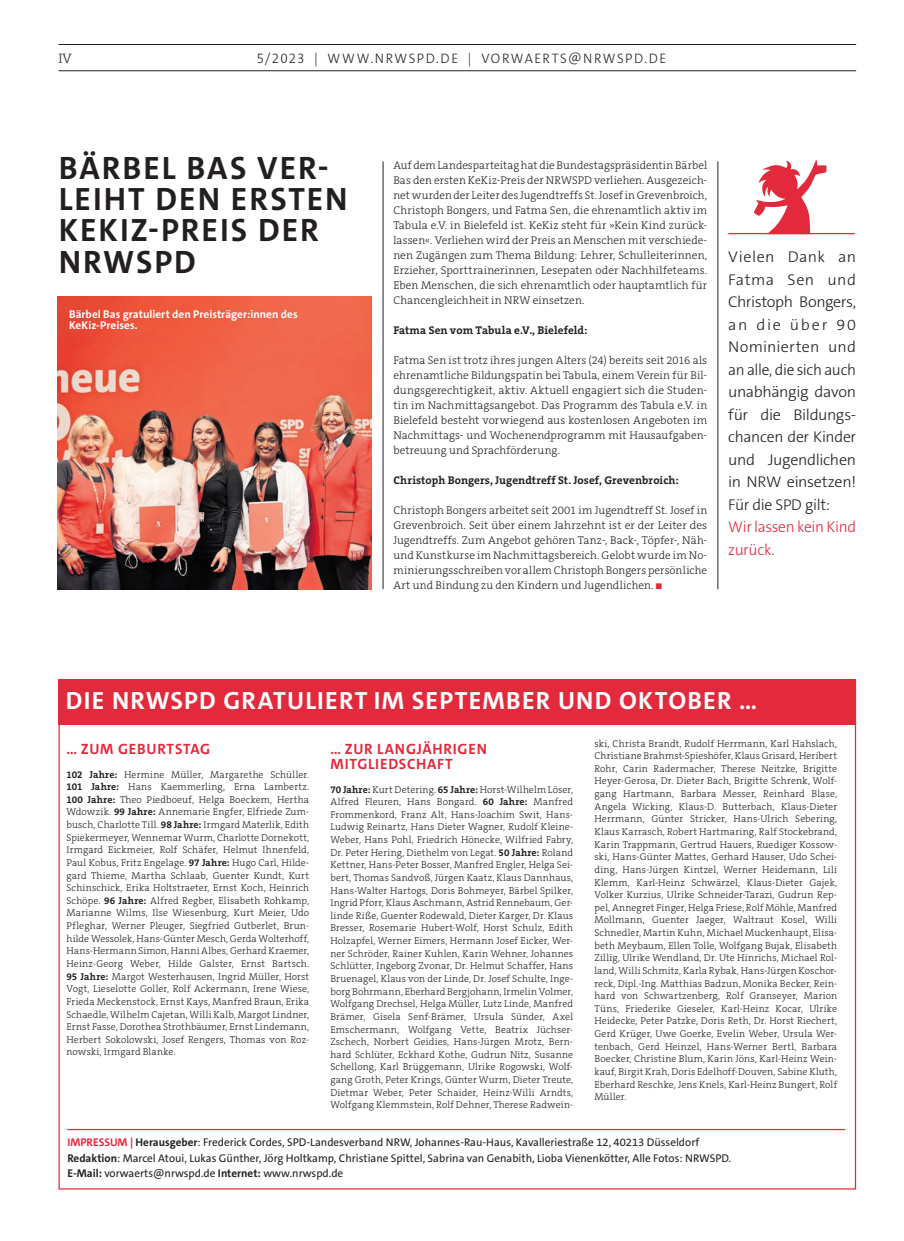
<style>
.page{position:relative;width:904px;height:1241px;background:#fff}
.page>*{position:absolute;margin:0;border:0;box-sizing:border-box;transform-origin:0 0}
._3-HL26{font:700 32.5px/31.2px "The Sans C5";letter-spacing:.06em;color:#231f20}
.t1{font:700 25px "The Sans C5";letter-spacing:.05em;color:#fff}
.Vorspann_A{font:300 15.62px/22.5px "The Sans C5";letter-spacing:-.02em;color:#231f20;text-align:justify}
.Vorspann_A-2{font:300 15.62px/22.5px "The Sans C5";letter-spacing:-.02em;color:#e32a3c}
.JUBILARE_HEADLINE{font:700 15px/15px "The Sans C5";letter-spacing:.05em;color:#e32a3c}
.t2{font:300 13.75px "The Sans C5";letter-spacing:.115em;color:#231f20}
.t3{font:300 13.75px "The Serif C5";color:#231f20}
.Fliesstext{font:300 11.25px/15px "The Serif C5";letter-spacing:.01em;color:#231f20;text-align:justify}
.t4{font:11.25px "The Sans C5";color:#231f20}
.Fliesstext-2{font:700 11.25px "The Serif C5";letter-spacing:.005em;color:#231f20}
.BILDUNTERSCHRIFT{font:700 11.25px/11.2px "The Sans C5";letter-spacing:.005em;color:#fff}
.Jubilare_spezial{font:300 10px/12.6px "The Serif C5";letter-spacing:.01em;color:#231f20;text-align:justify}
.s1{color:#e32a3c}
.s2{font-weight:700;color:#e32a3c}
.s3{font-weight:700}
</style>
<div class="page">
<div style="left:58px;top:679px;width:798px;height:45px;background:#e32a3c"></div>
<hr style="left:58px;top:44px;width:798px;height:1px;background:#231f20">
<hr style="left:58px;top:70px;width:798px;height:1px;background:#231f20">
<hr style="left:67px;top:1128px;width:778px;height:1px;background:#e32a3c">
<hr style="left:717px;top:161px;width:1px;height:428px;background:#231f20">
<hr style="left:383px;top:161px;width:1px;height:428px;background:#231f20">
<svg style="left:753px;top:160px;width:73px;height:73px"></svg>
<hr style="left:728px;top:233px;width:126px;height:1px;background:#e32a3c">
<img style="left:58px;top:296px;width:313px;height:293px">
<p class="t3" style="left:58px;top:49px;width:15px">IV</p>
<p class="t2" style="left:257px;top:49px;width:411px">5/2023 | WWW.NRWSPD.DE | VORWAERTS@NRWSPD.DE</p>
<p class="_3-HL26" style="left:59px;top:152px;width:290px">BÄRBEL BAS VER-<br>LEIHT DEN ERSTEN<br>KEKIZ-PREIS DER<br>NRWSPD</p>
<p class="BILDUNTERSCHRIFT" style="left:69px;top:308px;width:230px">Bärbel Bas gratuliert den Preisträger:innen des<br>KeKiz-Preises.</p>
<p class="Fliesstext" style="left:393px;top:158px;width:315px">Auf dem Landesparteitag hat die Bundestagspräsidentin Bärbel Bas den ersten KeKiz-Preis der NRWSPD verliehen. Ausgezeich&shy;net wurden der Leiter des Jugendtreffs St. Josef in Grevenbroich, Christoph Bongers, und Fatma Sen, die ehrenamtlich aktiv im Tabula e.V. in Bielefeld ist. KeKiz steht für »Kein Kind zurück&shy;lassen«. Verliehen wird der Preis an Menschen mit verschiede&shy;nen Zugängen zum Thema Bildung: Lehrer, Schulleiterinnen, Erzieher, Sporttrainerinnen, Lesepaten oder Nachhilfeteams.<br>Eben Menschen, die sich ehrenamtlich oder hauptamtlich für Chancengleichheit in NRW einsetzen.</p>
<p class="Fliesstext-2" style="left:393px;top:323px;width:196px">Fatma Sen vom Tabula e.V., Bielefeld:</p>
<p class="Fliesstext" style="left:393px;top:353px;width:315px">Fatma Sen ist trotz ihres jungen Alters (24) bereits seit 2016 als ehrenamtliche Bildungspatin bei Tabula, einem Verein für Bil&shy;dungsgerechtigkeit, aktiv. Aktuell engagiert sich die Studen&shy;tin im Nachmittagsangebot. Das Programm des Tabula e.V. in Bielefeld besteht vorwiegend aus kostenlosen Angeboten im Nachmittags- und Wochenendprogramm mit Hausaufgaben&shy;betreuung und Sprachförderung.</p>
<p class="Fliesstext-2" style="left:393px;top:473px;width:287px">Christoph Bongers, Jugendtreff St. Josef, Grevenbroich:</p>
<p class="Fliesstext" style="left:393px;top:503px;width:315px">Christoph Bongers arbeitet seit 2001 im Jugendtreff St. Josef in Grevenbroich. Seit über einem Jahrzehnt ist er der Leiter des Jugendtreffs. Zum Angebot gehören Tanz-, Back-, Töpfer-, Näh&shy;und Kunstkurse im Nachmittagsbereich. Gelobt wurde im No&shy;minierungsschreiben vor allem Christoph Bongers persönliche Art und Bindung zu den Kindern und Jugendlichen. <span class="s1">■</span></p>
<p class="Vorspann_A" style="left:728px;top:245px;width:129px">Vielen Dank an Fatma Sen und Christoph Bongers, an die über 90<br>Nominierten und an alle, die sich auch unabhängig davon für die Bildungs&shy;chancen der Kinder und Jugendlichen in NRW einsetzen!<br>Für die SPD gilt:</p>
<p class="Vorspann_A-2" style="left:728px;top:515px;width:129px">Wir lassen kein Kind zurück.</p>
<p class="t1" style="left:66px;top:684px;width:692px">DIE NRWSPD GRATULIERT IM SEPTEMBER UND OKTOBER …</p>
<p class="Jubilare_spezial" style="left:594px;top:736px;width:244px">ski, Christa Brandt, Rudolf Herrmann, Karl Hahslach, Christiane Brahmst-Spieshöfer, Klaus Grisard, Heribert Rohr, Carin Radermacher, Therese Neitzke, Brigitte Heyer-Gerosa, Dr. Dieter Bach, Brigitte Schrenk, Wolf&shy;gang Hartmann, Barbara Messer, Reinhard Blase, Angela Wicking, Klaus-D. Butterbach, Klaus-Dieter Herrmann, Günter Stricker, Hans-Ulrich Sebering, Klaus Karrasch, Robert Hartmaring, Ralf Stockebrand, Karin Trappmann, Gertrud Hauers, Ruediger Kossow&shy;ski, Hans-Günter Mattes, Gerhard Hauser, Udo Schei&shy;ding, Hans-Jürgen Kintzel, Werner Heidemann, Lili Klemm, Karl-Heinz Schwärzel, Klaus-Dieter Gajek, Volker Kurzius, Ulrike Schneider-Tarazi, Gudrun Rep&shy;pel, Annegret Finger, Helga Friese, Rolf Möhle, Manfred Mollmann, Guenter Jaeger, Waltraut Kosel, Willi Schnedler, Martin Kuhn, Michael Muckenhaupt, Elisa&shy;beth Meybaum, Ellen Tolle, Wolfgang Bujak, Elisabeth Zillig, Ulrike Wendland, Dr. Ute Hinrichs, Michael Rol&shy;land, Willi Schmitz, Karla Rybak, Hans-Jürgen Koschor&shy;reck, Dipl.-Ing. Matthias Badzun, Monika Becker, Rein&shy;hard von Schwartzenberg, Rolf Granseyer, Marion Tüns, Friederike Gieseler, Karl-Heinz Kocar, Ulrike Heidecke, Peter Patzke, Doris Reth, Dr. Horst Riechert, Gerd Krüger, Uwe Goerke, Evelin Weber, Ursula Wer&shy;tenbach, Gerd Heinzel, Hans-Werner Bertl, Barbara Boecker, Christine Blum, Karin Jöns, Karl-Heinz Wein&shy;kauf, Birgit Krah, Doris Edelhoff-Douven, Sabine Kluth, Eberhard Reschke, Jens Knels, Karl-Heinz Bungert, Rolf Müller.</p>
<p class="t4" style="left:67px;top:1135px;width:633px"><span class="s2">IMPRESSUM |</span> <span class="s3">Herausgeber</span>: Frederick Cordes, SPD-Landesverband NRW, Johannes-Rau-Haus, Kavalleriestraße 12, 40213 Düsseldorf</p>
<p class="t4" style="left:67px;top:1150px;width:665px"><span class="s3">Redaktion</span>: Marcel Atoui, Lukas Günther, Jörg Holtkamp, Christiane Spittel, Sabrina van Genabith, Lioba Vienenkötter, Alle Fotos: NRWSPD.</p>
<p class="t4" style="left:67px;top:1165px;width:277px"><span class="s3">E-Mail:</span> vorwaerts@nrwspd.de <span class="s3">Internet:</span> www.nrwspd.de</p>
<p class="JUBILARE_HEADLINE" style="left:330px;top:741px;width:158px">… ZUR LANGJÄHRIGEN<br>MITGLIEDSCHAFT</p>
<p class="Jubilare_spezial" style="left:330px;top:782px;width:244px"><span class="s3">70 Jahre:</span> Kurt Detering. <span class="s3">65 Jahre:</span> Horst-Wilhelm Löser, Alfred Fleuren, Hans Bongard. <span class="s3">60 Jahre:</span> Manfred Frommenkord, Franz Alt, Hans-Joachim Swit, Hans-Ludwig Reinartz, Hans Dieter Wagner, Rudolf Kleine-Weber, Hans Pohl, Friedrich Hönecke, Wilfried Fabry, Dr. Peter Hering, Diethelm von Legat. <span class="s3">50 Jahre:</span> Roland Kettner, Hans-Peter Bosser, Manfred Engler, Helga Sei&shy;bert, Thomas Sandvoß, Jürgen Kaatz, Klaus Dannhaus, Hans-Walter Hartogs, Doris Bohmeyer, Bärbel Spilker, Ingrid Pforr, Klaus Aschmann, Astrid Rennebaum, Ger&shy;linde Riße, Guenter Rodewald, Dieter Karger, Dr. Klaus Bresser, Rosemarie Hubert-Wolf, Horst Schulz, Edith Holzapfel, Werner Eimers, Hermann Josef Eicker, Wer&shy;ner Schröder, Rainer Kuhlen, Karin Wehner, Johannes Schlütter, Ingeborg Zvonar, Dr. Helmut Schaffer, Hans Bruenagel, Klaus von der Linde, Dr. Josef Schulte, Inge&shy;borg Bohrmann, Eberhard Bergjohann, Irmelin Volmer, Wolfgang Drechsel, Helga Müller, Lutz Linde, Manfred Brämer, Gisela Senf-Brämer, Ursula Sünder, Axel Emschermann, Wolfgang Vette, Beatrix Jüchser-Zschech, Norbert Geidies, Hans-Jürgen Mrotz, Bern&shy;hard Schlüter, Eckhard Kothe, Gudrun Nitz, Susanne Schellong, Karl Brüggemann, Ulrike Rogowski, Wolf&shy;gang Groth, Peter Krings, Günter Wurm, Dieter Treute, Dietmar Weber, Peter Schaider, Heinz-Willi Arndts, Wolfgang Klemmstein, Rolf Dehner, Therese Radwein-</p>
<p class="JUBILARE_HEADLINE" style="left:66px;top:741px;width:145px">… ZUM GEBURTSTAG</p>
<p class="Jubilare_spezial" style="left:66px;top:767px;width:244px"><span class="s3">102 Jahre:</span> Hermine Müller, Margarethe Schüller.<br><span class="s3">101 Jahre:</span> Hans Kaemmerling, Erna Lambertz.<br><span class="s3">100 Jahre:</span> Theo Piedboeuf, Helga Boeckem, Hertha Wdowzik. <span class="s3">99 Jahre:</span> Annemarie Engfer, Elfriede Zum&shy;busch, Charlotte Till. <span class="s3">98 Jahre:</span> Irmgard Materlik, Edith Spiekermeyer, Wennemar Wurm, Charlotte Dornekott, Irmgard Eickmeier, Rolf Schäfer, Helmut Ihnenfeld, Paul Kobus, Fritz Engelage. <span class="s3">97 Jahre:</span> Hugo Carl, Hilde&shy;gard Thieme, Martha Schlaab, Guenter Kundt, Kurt Schinschick, Erika Holtstraeter, Ernst Koch, Heinrich Schöpe. <span class="s3">96 Jahre:</span> Alfred Regber, Elisabeth Rohkamp, Marianne Wilms, Ilse Wiesenburg, Kurt Meier, Udo Pfleghar, Werner Pleuger, Siegfried Gutberlet, Brun&shy;hilde Wessolek, Hans-Günter Mesch, Gerda Wolterhoff, Hans-Hermann Simon, Hanni Albes, Gerhard Kraemer, Heinz-Georg Weber, Hilde Galster, Ernst Bartsch.<br><span class="s3">95 Jahre:</span> Margot Westerhausen, Ingrid Müller, Horst Vogt, Lieselotte Goller, Rolf Ackermann, Irene Wiese, Frieda Meckenstock, Ernst Kays, Manfred Braun, Erika Schaedle, Wilhelm Cajetan, Willi Kalb, Margot Lindner, Ernst Fasse, Dorothea Strothbäumer, Ernst Lindemann, Herbert Sokolowski, Josef Rengers, Thomas von Roz&shy;nowski, Irmgard Blanke.</p>
</div>
